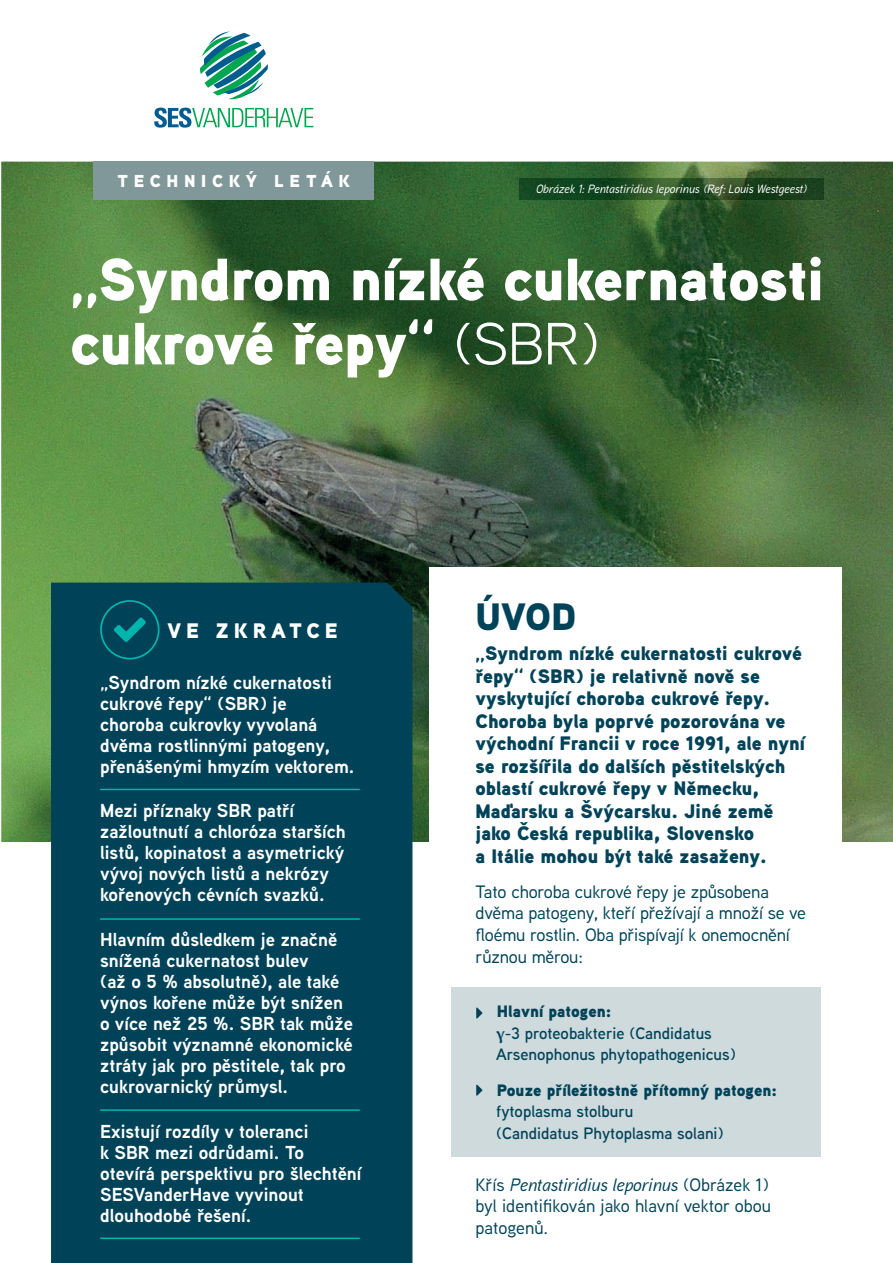
<style>
.page{position:relative;width:893px;height:1263px;background:#fff}
.page>*{position:absolute;margin:0;border:0;box-sizing:border-box;transform-origin:0 0}
.t1{font:900 59.55px/64.2px "Aaux Next";letter-spacing:-.01em;color:#fff}
.t2{font:900 38.1px "Aaux Next";color:#004359}
.t3{font:900 21px "Aaux Next";letter-spacing:.24em;color:#fff}
.t4{font:900 19.5px/22.5px "Aaux Next";color:#004359}
.t5{font:700 18.75px/21px "Aaux Next";color:#fff}
.t6{font:500 18px/21.6px "Aaux Next";letter-spacing:-.01em;color:#004359}
.t7{font:900 17.25px "Aaux Next";letter-spacing:.33em;color:#fff}
.t8{font:600 16.5px/21.6px "Aaux Next";color:#004359}
.t9{font:900 16.5px "Aaux Next";color:#004359}
.t10{font:italic 500 12px "Aaux Next";color:#fff}
.s1{font-weight:400}
.s2{font-family:"Book Antiqua";font-weight:700}
.s3{font-style:italic}
</style>
<div class="page">
<img style="left:1px;top:162px;width:892px;height:680px">
<img style="left:519px;top:178px;width:304px;height:22px">
<div style="left:94px;top:162px;width:280px;height:38px;background:#81989a"></div>
<svg style="left:200px;top:32px;width:68px;height:68px"></svg>
<svg style="left:154px;top:108px;width:159px;height:20px"></svg>
<div style="left:429px;top:568px;width:413px;height:645px;background:#fff"></div>
<div style="left:51px;top:583px;width:361px;height:680px;background:#004359"></div>
<svg style="left:114px;top:617px;width:32px;height:25px"></svg>
<div style="left:100px;top:600px;width:60px;height:59px;border:2px solid #00b5ac;border-radius:50%"></div>
<hr style="left:100px;top:789px;width:260px;height:1px;background:#00b5ac">
<hr style="left:100px;top:918px;width:260px;height:2px;background:#00b5ac">
<hr style="left:100px;top:1109px;width:260px;height:2px;background:#00b5ac">
<hr style="left:100px;top:1237px;width:260px;height:2px;background:#00b5ac">
<div style="left:451px;top:988px;width:370px;height:169px;background:#cfdadc"></div>
<svg style="left:476px;top:1007px;width:6px;height:11px"></svg>
<svg style="left:476px;top:1085px;width:6px;height:11px"></svg>
<p class="t7" style="left:117px;top:168px;width:234px">TECHNICKÝ LETÁK</p>
<p class="t10" style="left:536px;top:181px;width:272px">Obrázek 1: Pentastiridius leporinus (Ref: Louis Westgeest)</p>
<h1 class="t1" style="left:70px;top:247px;width:755px">„Syndrom nízké cukernatosti cukrové řepy“ <span class="s1">(SBR)</span></h1>
<p class="t3" style="left:167px;top:616px;width:172px">VE ZKRATCE</p>
<p class="t5" style="left:100px;top:672px;width:256px">„Syndrom nízké cukernatosti cukrové řepy“ (SBR) je choroba cukrovky vyvolaná dvěma rostlinnými patogeny, přenášenými hmyzím vektorem.</p>
<p class="t5" style="left:100px;top:799px;width:247px">Mezi příznaky SBR patří zažloutnutí a chloróza starších listů, kopinatost a asymetrický vývoj nových listů a nekrózy kořenových cévních svazků.</p>
<p class="t5" style="left:100px;top:929px;width:254px">Hlavním důsledkem je značně snížená cukernatost bulev<br>(až o 5 % absolutně), ale také výnos kořene může být snížen o více než 25 %. SBR tak může způsobit významné ekonomické ztráty jak pro pěstitele, tak pro cukrovarnický průmysl.</p>
<p class="t5" style="left:100px;top:1120px;width:263px">Existují rozdíly v toleranci<br>k SBR mezi odrůdami. To otevírá perspektivu pro šlechtění<br>SESVanderHave vyvinout dlouhodobé řešení.</p>
<h2 class="t2" style="left:476px;top:589px;width:103px">ÚVOD</h2>
<p class="t4" style="left:476px;top:642px;width:331px">„Syndrom nízké cukernatosti cukrové řepy“ (SBR) je relativně nově se vyskytující choroba cukrové řepy.<br>Choroba byla poprvé pozorována ve východní Francii v roce 1991, ale nyní se rozšířila do dalších pěstitelských oblastí cukrové řepy v Německu, Maďarsku a Švýcarsku. Jiné země jako Česká republika, Slovensko<br>a Itálie mohou být také zasaženy.</p>
<p class="t6" style="left:476px;top:880px;width:332px">Tato choroba cukrové řepy je způsobena dvěma patogeny, kteří přežívají a množí se ve floému rostlin. Oba přispívají k onemocnění různou měrou:</p>
<p class="t9" style="left:497px;top:999px;width:116px">Hlavní patogen:</p>
<p class="t8" style="left:496px;top:1022px;width:241px"><span class="s2">γ</span>-3 proteobakterie (Candidatus<br>Arsenophonus phytopathogenicus)</p>
<p class="t9" style="left:497px;top:1078px;width:282px">Pouze příležitostně přítomný patogen:</p>
<p class="t8" style="left:496px;top:1100px;width:229px">fytoplasma stolburu<br>(Candidatus Phytoplasma solani)</p>
<p class="t6" style="left:476px;top:1173px;width:297px">Křís <span class="s3">Pentastiridius leporinus</span> (Obrázek 1) byl identifikován jako hlavní vektor obou patogenů.</p>
</div>
